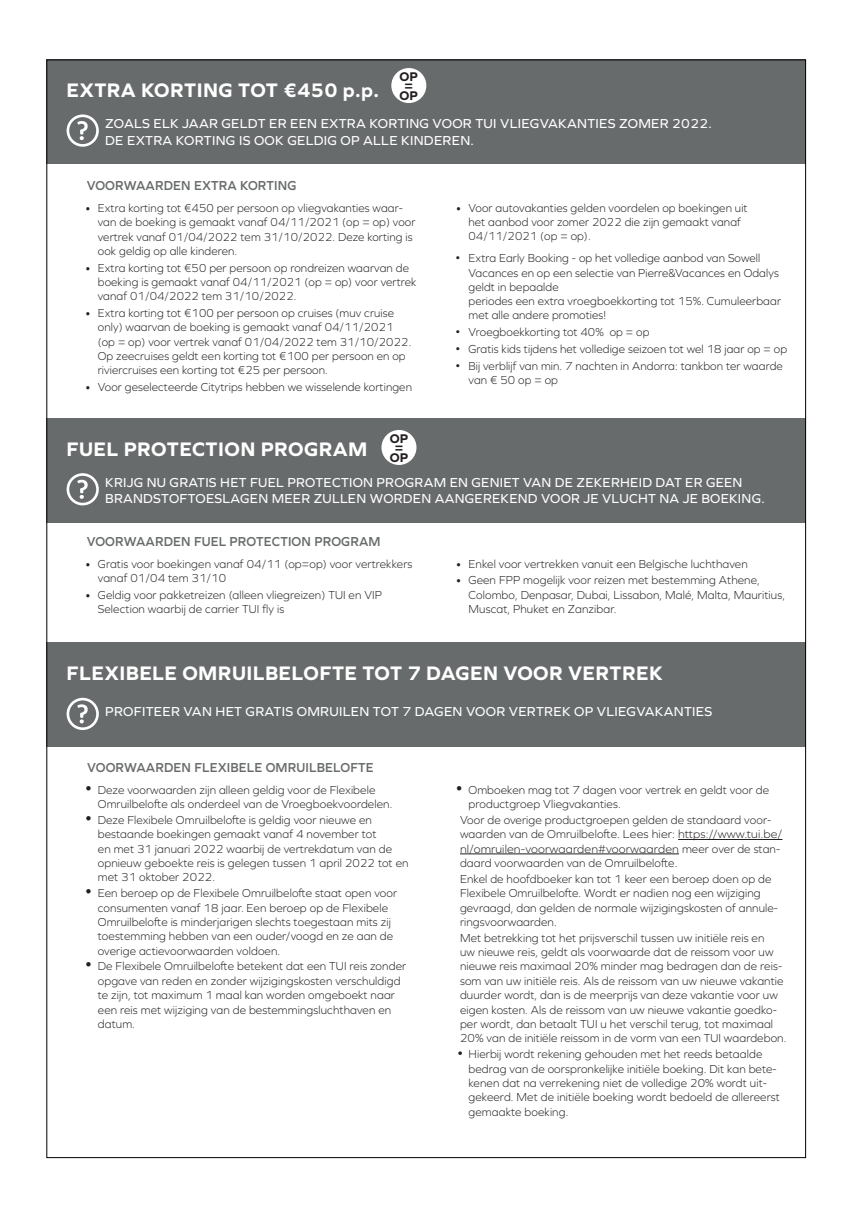
<style>
.page{position:relative;width:851px;height:1212px;background:#fff}
.page>*{position:absolute;margin:0;border:0;box-sizing:border-box;transform-origin:0 0}
.t1{font:700 20.4px "Graphie";letter-spacing:.02em;color:#fff}
.t2{font:13.5px "Graphie";letter-spacing:.02em;color:#fff}
.t3{font:600 13.5px "Graphie";letter-spacing:.01em;color:#686b6c;scale:.95 1}
.t4{font:700 13.05px "Graphie";color:#231f20}
.t5{font:300 12px/14.4px "Graphie";letter-spacing:.01em;color:#231f20;scale:.95 1}
.t6{font:300 12px/14.2px "Graphie";letter-spacing:.01em;color:#231f20;scale:.94 1}
.s1{font-family:"Arial";font-weight:400}
.s2{font-family:"Courier New";font-weight:400;font-size:15px}
</style>
<div class="page">
<div style="left:47px;top:60px;width:758px;height:104px;background:#686b6c"></div>
<div style="left:47px;top:418px;width:758px;height:104px;background:#686b6c"></div>
<div style="left:47px;top:643px;width:758px;height:104px;background:#686b6c"></div>
<svg style="left:67px;top:114px;width:32px;height:33px"></svg>
<svg style="left:67px;top:473px;width:32px;height:32px"></svg>
<svg style="left:67px;top:698px;width:32px;height:32px"></svg>
<hr style="left:678px;top:839px;width:104px;height:1px;background:#231f20">
<hr style="left:460px;top:854px;width:219px;height:1px;background:#231f20">
<div style="left:391px;top:68px;width:35px;height:35px;background:#fff;border-radius:50%"></div>
<div style="left:381px;top:430px;width:35px;height:35px;background:#fff;border-radius:50%"></div>
<p class="t1" style="left:67px;top:78px;width:314px">EXTRA KORTING TOT €450 p.p.</p>
<p class="t4" style="left:399px;top:69px;width:20px">OP</p>
<p class="t4" style="left:404px;top:78px;width:10px">=</p>
<p class="t4" style="left:399px;top:88px;width:20px">OP</p>
<p class="t2" style="left:105px;top:116px;width:608px">ZOALS ELK JAAR GELDT ER EEN EXTRA KORTING VOOR TUI VLIEGVAKANTIES ZOMER 2022.</p>
<p class="t2" style="left:105px;top:132px;width:370px">DE EXTRA KORTING IS OOK GELDIG OP ALLE KINDEREN.</p>
<p class="t3" style="left:87px;top:178px;width:222px">VOORWAARDEN EXTRA KORTING</p>
<p class="t6" style="left:98px;top:200px;width:339px;text-indent:-13px">• Extra korting tot €450 per persoon op vliegvakanties waar&shy;van de boeking is gemaakt vanaf 04/11/2021 (op = op) voor vertrek vanaf 01/04/2022 tem 31/10/2022. Deze korting is ook geldig op alle kinderen.</p>
<p class="t6" style="left:98px;top:260px;width:340px;text-indent:-13px">• Extra korting tot €50 per persoon op rondreizen waarvan de boeking is gemaakt vanaf 04/11/2021 (op = op) voor vertrek vanaf 01/04/2022 tem 31/10/2022.</p>
<p class="t6" style="left:98px;top:306px;width:335px;text-indent:-13px">• Extra korting tot €100 per persoon op cruises (muv cruise only) waarvan de boeking is gemaakt vanaf 04/11/2021 (op = op) voor vertrek vanaf 01/04/2022 tem 31/10/2022.<br>Op zeecruises geldt een korting tot €100 per persoon en op riviercruises een korting tot €25 per persoon.</p>
<p class="t6" style="left:85px;top:380px;width:349px">• Voor geselecteerde Citytrips hebben we wisselende kortingen</p>
<p class="t1" style="left:67px;top:437px;width:302px">FUEL PROTECTION PROGRAM</p>
<p class="t4" style="left:389px;top:431px;width:20px">OP</p>
<p class="t4" style="left:394px;top:440px;width:10px">=</p>
<p class="t4" style="left:389px;top:450px;width:20px">OP</p>
<p class="t6" style="left:468px;top:200px;width:298px;text-indent:-13px">• Voor autovakanties gelden voordelen op boekingen uit het aanbod voor zomer 2022 die zijn gemaakt vanaf<br>04/11/2021 (op = op).</p>
<p class="t6" style="left:468px;top:251px;width:334px;text-indent:-13px"><span class="s1">•</span> Extra Early Booking - op het volledige aanbod van Sowell Vacances en op een selectie van Pierre&amp;Vacances en Odalys geldt in bepaalde<br>periodes een extra vroegboekkorting tot 15%. Cumuleerbaar met alle andere promoties!</p>
<p class="t6" style="left:455px;top:325px;width:207px"><span class="s1">•</span> Vroegboekkorting tot 40% op = op</p>
<p class="t6" style="left:455px;top:342px;width:354px"><span class="s1">•</span> Gratis kids tijdens het volledige seizoen tot wel 18 jaar op = op</p>
<p class="t6" style="left:468px;top:358px;width:336px;text-indent:-13px"><span class="s1">•</span> Bij verblijf van min. 7 nachten in Andorra: tankbon ter waarde van € 50 op = op</p>
<p class="t2" style="left:105px;top:474px;width:638px">KRIJG NU GRATIS HET FUEL PROTECTION PROGRAM EN GENIET VAN DE ZEKERHEID DAT ER GEEN</p>
<p class="t2" style="left:105px;top:491px;width:661px">BRANDSTOFTOESLAGEN MEER ZULLEN WORDEN AANGEREKEND VOOR JE VLUCHT NA JE BOEKING.</p>
<p class="t3" style="left:87px;top:533px;width:311px">VOORWAARDEN FUEL PROTECTION PROGRAM</p>
<p class="t5" style="left:98px;top:556px;width:332px;text-indent:-13px">• Gratis voor boekingen vanaf 04/11 (op=op) voor vertrekkers vanaf 01/04 tem 31/10</p>
<p class="t5" style="left:98px;top:587px;width:300px;text-indent:-13px">• Geldig voor pakketreizen (alleen vliegreizen) TUI en VIP<br>Selection waarbij de carrier TUI fly is</p>
<p class="t5" style="left:455px;top:556px;width:309px">• Enkel voor vertrekken vanuit een Belgische luchthaven</p>
<p class="t5" style="left:468px;top:573px;width:334px;text-indent:-13px">• Geen FPP mogelijk voor reizen met bestemming Athene,<br>Colombo, Denpasar, Dubai, Lissabon, Malé, Malta, Mauritius,<br>Muscat, Phuket en Zanzibar.</p>
<p class="t1" style="left:67px;top:661px;width:597px">FLEXIBELE OMRUILBELOFTE TOT 7 DAGEN VOOR VERTREK</p>
<p class="t2" style="left:105px;top:703px;width:608px">PROFITEER VAN HET GRATIS OMRUILEN TOT 7 DAGEN VOOR VERTREK OP VLIEGVAKANTIES</p>
<p class="t3" style="left:87px;top:759px;width:303px">VOORWAARDEN FLEXIBELE OMRUILBELOFTE</p>
<p class="t5" style="left:98px;top:782px;width:311px;text-indent:-13px">• Deze voorwaarden zijn alleen geldig voor de Flexibele<br>Omruilbelofte als onderdeel van de Vroegboekvoordelen.</p>
<p class="t5" style="left:98px;top:812px;width:328px;text-indent:-13px">• Deze Flexibele Omruilbelofte is geldig voor nieuwe en bestaande boekingen gemaakt vanaf 4 november tot<br>en met 31 januari 2022 waarbij de vertrekdatum van de opnieuw geboekte reis is gelegen tussen 1 april 2022 tot en met 31 oktober 2022.</p>
<p class="t5" style="left:98px;top:886px;width:316px;text-indent:-13px">• Een beroep op de Flexibele Omruilbelofte staat open voor consumenten vanaf 18 jaar. Een beroep op de Flexibele Omruilbelofte is minderjarigen slechts toegestaan mits zij toestemming hebben van een ouder/voogd en ze aan de overige actievoorwaarden voldoen.</p>
<p class="t5" style="left:98px;top:959px;width:326px;text-indent:-13px">• De Flexibele Omruilbelofte betekent dat een TUI reis zonder opgave van reden en zonder wijzigingskosten verschuldigd te zijn, tot maximum 1 maal kan worden omgeboekt naar een reis met wijziging van de bestemmingsluchthaven en datum.</p>
<p class="t5" style="left:468px;top:782px;width:318px;text-indent:-13px">• Omboeken mag tot 7 dagen voor vertrek en geldt voor de productgroep Vliegvakanties.</p>
<p class="t5" style="left:460px;top:812px;width:341px">Voor de overige productgroepen gelden de standaard voor&shy;waarden van de Omruilbelofte. Lees hier: https://www.tui.be/ nl/omruilen-voorwaarden#voorwaarden meer over de stan&shy;daard voorwaarden van de Omruilbelofte.</p>
<p class="t5" style="left:460px;top:871px;width:336px">Enkel de hoofdboeker kan tot 1 keer een beroep doen op de Flexibele Omruilbelofte. Wordt er nadien nog een wijziging gevraagd, dan gelden de normale wijzigingskosten of annule&shy;ringsvoorwaarden.</p>
<p class="t5" style="left:460px;top:930px;width:345px">Met betrekking tot het prijsverschil tussen uw initiële reis en<br>uw nieuwe reis, geldt als voorwaarde dat de reissom voor uw nieuwe reis maximaal 20% minder mag bedragen dan de reis&shy;som van uw initiële reis. Als de reissom van uw nieuwe vakantie duurder wordt, dan is de meerprijs van deze vakantie voor uw eigen kosten. Als de reissom van uw nieuwe vakantie goedko&shy;per wordt, dan betaalt TUI u het verschil terug, tot maximaal 20% van de initiële reissom in de vorm van een TUI waardebon.</p>
<p class="t5" style="left:468px;top:1047px;width:329px;text-indent:-13px"><span class="s2">•</span> Hierbij wordt rekening gehouden met het reeds betaalde bedrag van de oorspronkelijke initiële boeking. Dit kan bete&shy;kenen dat na verrekening niet de volledige 20% wordt uit&shy;gekeerd. Met de initiële boeking wordt bedoeld de allereerst gemaakte boeking.</p>
</div>
